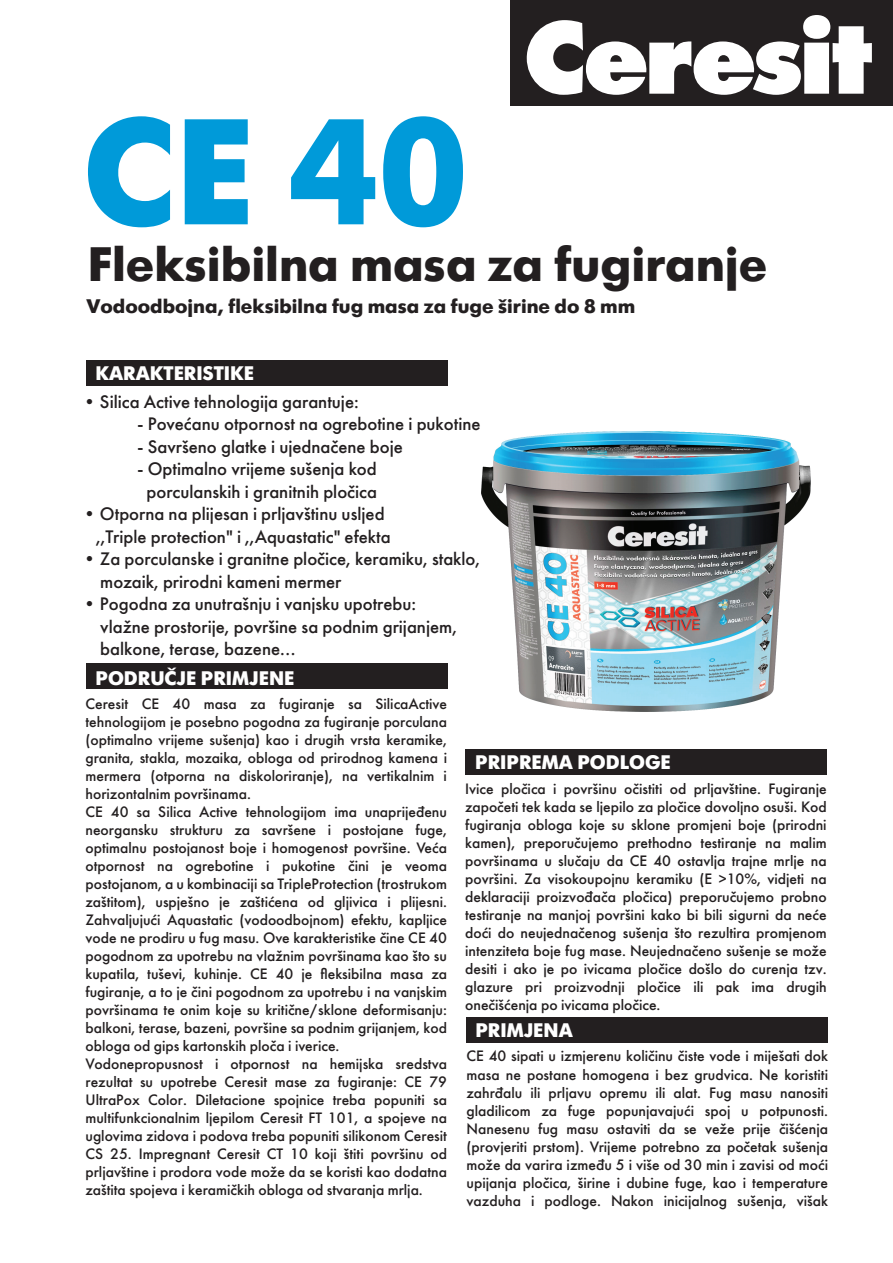
<style>
.page{position:relative;width:893px;height:1263px;background:#fff}
.page>*{position:absolute;margin:0;border:0;box-sizing:border-box;transform-origin:0 0}
.t1{font:700 150px "Futuris TT";color:#009ad9}
.t2{font:700 48px "Futuris TT";color:#231f20}
.t3{font:700 19.5px "Futuris TT";color:#fff}
.t4{font:700 19.5px "Futuris TT";color:#231f20}
.t5{font:18px/22.5px "Futura Futuris";color:#231f20}
.t6{font:15px/18px "Futura Futuris";color:#231f20;text-align:justify}
</style>
<div class="page">
<img style="left:482px;top:431px;width:328px;height:280px">
<div style="left:86px;top:360px;width:361px;height:25px;background:#231f20"></div>
<div style="left:510px;top:0;width:383px;height:105px;background:#231f20"></div>
<svg style="left:527px;top:15px;width:345px;height:80px"></svg>
<div style="left:466px;top:1017px;width:361px;height:26px;background:#231f20"></div>
<div style="left:86px;top:663px;width:361px;height:26px;background:#231f20"></div>
<div style="left:466px;top:749px;width:361px;height:25px;background:#231f20"></div>
<h1 class="t1" style="left:83px;top:83px;width:386px">CE 40</h1>
<h2 class="t2" style="left:88px;top:235px;width:681px">Fleksibilna masa za fugiranje</h2>
<h3 class="t4" style="left:87px;top:295px;width:550px">Vodoodbojna, fleksibilna fug masa za fuge širine do 8 mm</h3>
<h3 class="t3" style="left:96px;top:361px;width:160px">KARAKTERISTIKE</h3>
<p class="t5" style="left:84px;top:391px;width:277px">• Silica Active tehnologija garantuje:</p>
<p class="t5" style="left:138px;top:413px;width:345px">- Povećanu otpornost na ogrebotine i pukotine</p>
<p class="t5" style="left:138px;top:436px;width:267px">- Savršeno glatke i ujednačene boje</p>
<p class="t5" style="left:138px;top:458px;width:241px;text-align:center">- Optimalno vrijeme sušenja kod porculanskih i granitnih pločica</p>
<p class="t5" style="left:96px;top:503px;width:296px;text-indent:-13px">• Otporna na plijesan i prljavštinu usljed ,,Triple protection" i ,,Aquastatic" efekta</p>
<p class="t5" style="left:100px;top:548px;width:381px;text-indent:-17px">• Za porculanske i granitne pločice, keramiku, staklo, mozaik, prirodni kameni mermer</p>
<p class="t5" style="left:100px;top:593px;width:358px;text-indent:-17px">• Pogodna za unutrašnju i vanjsku upotrebu: vlažne prostorije, površine sa podnim grijanjem, balkone, terase, bazene...</p>
<h3 class="t3" style="left:96px;top:666px;width:200px">PODRUČJE PRIMJENE</h3>
<p class="t6" style="left:86px;top:695px;width:363px;text-align:left">Ceresit CE 40 masa za fugiranje sa SilicaActive tehnologijom je posebno pogodna za fugiranje porculana (optimalno vrijeme sušenja) kao i drugih vrsta keramike, granita, stakla, mozaika, obloga od prirodnog kamena i mermera (otporna na diskoloriranje), na vertikalnim i horizontalnim površinama.<br>CE 40 sa Silica Active tehnologijom ima unaprijeđenu neorgansku strukturu za savršene i postojane fuge, optimalnu postojanost boje i homogenost površine. Veća otpornost na ogrebotine i pukotine čini je veoma postojanom, a u kombinaciji sa TripleProtection (trostrukom zaštitom), uspješno je zaštićena od gljivica i plijesni.<br>Zahvaljujući Aquastatic (vodoodbojnom) efektu, kapljice vode ne prodiru u fug masu. Ove karakteristike čine CE 40 pogodnom za upotrebu na vlažnim površinama kao što su kupatila, tuševi, kuhinje. CE 40 je fleksibilna masa za fugiranje, a to je čini pogodnom za upotrebu i na vanjskim površinama te onim koje su kritične/sklone deformisanju: balkoni, terase, bazeni, površine sa podnim grijanjem, kod obloga od gips kartonskih ploča i iverice.<br>Vodonepropusnost i otpornost na hemijska sredstva rezultat su upotrebe Ceresit mase za fugiranje: CE 79<br>UltraPox Color. Diletacione spojnice treba popuniti sa multifunkcionalnim ljepilom Ceresit FT 101, a spojeve na uglovima zidova i podova treba popuniti silikonom Ceresit CS 25. Impregnant Ceresit CT 10 koji štiti površinu od prljavštine i prodora vode može da se koristi kao dodatna zaštita spojeva i keramičkih obloga od stvaranja mrlja.</p>
<h3 class="t3" style="left:475px;top:750px;width:197px">PRIPREMA PODLOGE</h3>
<p class="t6" style="left:465px;top:780px;width:363px">Ivice pločica i površinu očistiti od prljavštine. Fugiranje započeti tek kada se ljepilo za pločice dovoljno osuši. Kod fugiranja obloga koje su sklone promjeni boje (prirodni kamen), preporučujemo prethodno testiranje na malim površinama u slučaju da CE 40 ostavlja trajne mrlje na površini. Za visokoupojnu keramiku (E &gt;10%, vidjeti na deklaraciji proizvođača pločica) preporučujemo probno testiranje na manjoj površini kako bi bili sigurni da neće doći do neujednačenog sušenja što rezultira promjenom intenziteta boje fug mase. Neujednačeno sušenje se može desiti i ako je po ivicama pločice došlo do curenja tzv. glazure pri proizvodnji pločice ili pak ima drugih onečišćenja po ivicama pločice.</p>
<h3 class="t3" style="left:475px;top:1019px;width:99px">PRIMJENA</h3>
<p class="t6" style="left:467px;top:1047px;width:363px">CE 40 sipati u izmjerenu količinu čiste vode i miješati dok masa ne postane homogena i bez grudvica. Ne koristiti zahrđalu ili prljavu opremu ili alat. Fug masu nanositi gladilicom za fuge popunjavajući spoj u potpunosti.<br>Nanesenu fug masu ostaviti da se veže prije čišćenja (provjeriti prstom). Vrijeme potrebno za početak sušenja može da varira između 5 i više od 30 min i zavisi od moći upijanja pločica, širine i dubine fuge, kao i temperature vazduha i podloge. Nakon inicijalnog sušenja, višak</p>
</div>
